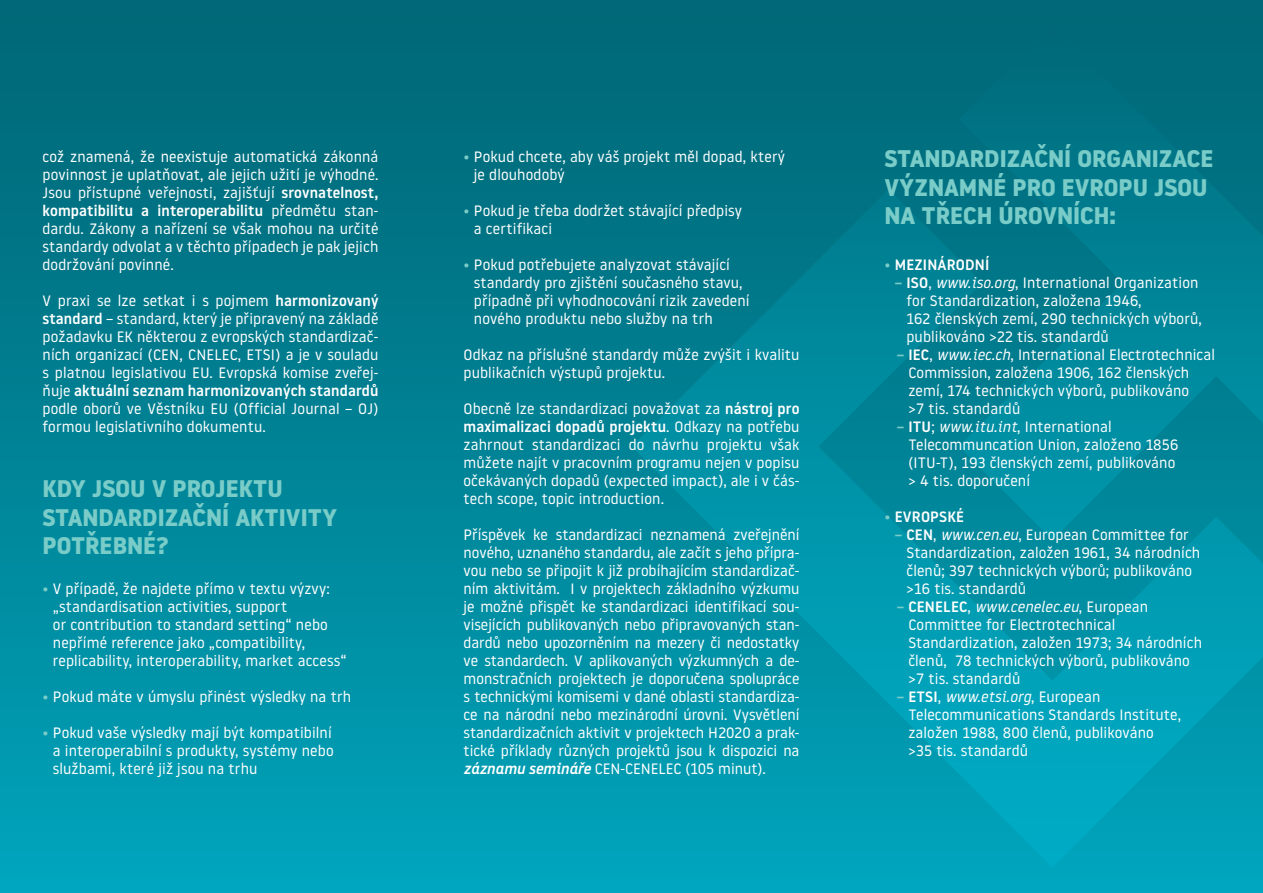
<style>
.page{position:relative;width:1263px;height:893px;background:#fff}
.page>*{position:absolute;margin:0;border:0;box-sizing:border-box;transform-origin:0 0}
.t1{font:700 24px/28.8px "Noway";color:#7accc8}
.t2{font:15px/18px "Noway";letter-spacing:.01em;color:#fff}
.t3{font:500 15px "Noway";letter-spacing:.01em;color:#fff}
.s1{font-weight:500}
.s2{font-weight:500;color:#7accc8}
.s3{font-weight:500;font-style:italic}
.s4{color:#7accc8}
.s5{font-style:italic}
</style>
<div class="page">
<div style="left:0;top:0;width:1263px;height:893px;background:linear-gradient(to bottom,#006473,#00a3bb)"></div>
<svg style="left:631px;top:26px;width:632px;height:841px;background:#00889c"></svg>
<p class="t2" style="left:43px;top:147px;width:337px;text-align:justify">což znamená, že neexistuje automatická zákonná povinnost je uplatňovat, ale jejich užití je výhodné.<br>Jsou přístupné veřejnosti, zajišťují <span class="s1">srovnatelnost, kompatibilitu a interoperabilitu</span> předmětu stan&shy;dardu. Zákony a nařízení se však mohou na určité standardy odvolat a v těchto případech je pak jejich dodržování povinné.</p>
<p class="t2" style="left:43px;top:291px;width:337px;text-align:justify">V praxi se lze setkat i s pojmem <span class="s1">harmonizovaný standard</span> – standard, který je připravený na základě požadavku EK některou z evropských standardizač&shy;ních organizací (CEN, CNELEC, ETSI) a je v souladu s platnou legislativou EU. Evropská komise zveřej&shy;ňuje <span class="s1">aktuální seznam harmonizovaných standardů </span>podle oborů ve Věstníku EU (Official Journal – OJ) formou legislativního dokumentu.</p>
<h1 class="t1" style="left:43px;top:474px;width:296px">KDY JSOU V PROJEKTU<br>STANDARDIZAČNÍ AKTIVITY<br>POTŘEBNÉ?</h1>
<p class="t2" style="left:53px;top:579px;width:295px;text-indent:-10px"><span class="s2">•</span> V případě, že najdete přímo v textu výzvy: „standardisation activities, support<br>or contribution to standard setting“ nebo nepřímé reference jako „compatibility, replicability, interoperability, market access“</p>
<p class="t2" style="left:43px;top:687px;width:310px"><span class="s2">•</span> Pokud máte v úmyslu přinést výsledky na trh</p>
<p class="t2" style="left:53px;top:723px;width:282px;text-indent:-10px"><span class="s2">•</span> Pokud vaše výsledky mají být kompatibilní a interoperabilní s produkty, systémy nebo službami, které již jsou na trhu</p>
<p class="t2" style="left:474px;top:147px;width:313px;text-indent:-10px"><span class="s2">•</span> Pokud chcete, aby váš projekt měl dopad, který je dlouhodobý</p>
<p class="t2" style="left:474px;top:201px;width:270px;text-indent:-10px"><span class="s2">•</span> Pokud je třeba dodržet stávající předpisy a certifikaci</p>
<p class="t2" style="left:474px;top:255px;width:277px;text-indent:-10px"><span class="s2">•</span> Pokud potřebujete analyzovat stávající standardy pro zjištění současného stavu, případně při vyhodnocování rizik zavedení nového produktu nebo služby na trh</p>
<p class="t2" style="left:463px;top:345px;width:337px">Odkaz na příslušné standardy může zvýšit i kvalitu publikačních výstupů projektu.</p>
<p class="t2" style="left:463px;top:399px;width:337px;text-align:justify">Obecně lze standardizaci považovat za <span class="s1">nástroj pro maximalizaci dopadů projektu</span>. Odkazy na potřebu zahrnout standardizaci do návrhu projektu však můžete najít v pracovním programu nejen v popisu očekávaných dopadů (expected impact), ale i v čás&shy;tech scope, topic introduction.</p>
<p class="t2" style="left:463px;top:525px;width:337px;text-align:justify">Příspěvek ke standardizaci neznamená zveřejnění nového, uznaného standardu, ale začít s jeho přípra&shy;vou nebo se připojit k již probíhajícím standardizač&shy;ním aktivitám. I v projektech základního výzkumu je možné přispět ke standardizaci identifikací sou&shy;visejících publikovaných nebo připravovaných stan&shy;dardů nebo upozorněním na mezery či nedostatky ve standardech. V aplikovaných výzkumných a de&shy;monstračních projektech je doporučena spolupráce s technickými komisemi v dané oblasti standardiza&shy;ce na národní nebo mezinárodní úrovni. Vysvětlení standardizačních aktivit v projektech H2020 a prak&shy;tické příklady různých projektů jsou k dispozici na <span class="s3">záznamu semináře</span> CEN-CENELEC (105 minut).</p>
<h1 class="t1" style="left:884px;top:144px;width:331px">STANDARDIZAČNÍ ORGANIZACE<br>VÝZNAMNÉ PRO EVROPU JSOU<br>NA TŘECH ÚROVNÍCH:</h1>
<p class="t3" style="left:884px;top:254px;width:106px"><span class="s4">•</span> MEZINÁRODNÍ</p>
<p class="t2" style="left:906px;top:273px;width:297px;text-indent:-12px"><span class="s2">–</span> <span class="s1">ISO</span>, <span class="s5">www.iso.org</span>, International Organization for Standardization, založena 1946,<br>162 členských zemí, 290 technických výborů, publikováno &gt;22 tis. standardů</p>
<p class="t2" style="left:908px;top:345px;width:308px;text-indent:-12px"><span class="s2">–</span> <span class="s1">IEC</span>, <span class="s5">www.iec.ch</span>, International Electrotechnical Commission, založena 1906, 162 členských zemí, 174 technických výborů, publikováno<br>&gt;7 tis. standardů</p>
<p class="t2" style="left:908px;top:417px;width:272px;text-indent:-12px"><span class="s2">–</span> <span class="s1">ITU</span>; <span class="s5">www.itu.int</span>, International Telecommuncation Union, založeno 1856 (ITU-T), 193 členských zemí, publikováno &gt; 4 tis. doporučení</p>
<p class="t3" style="left:884px;top:506px;width:81px"><span class="s4">•</span> EVROPSKÉ</p>
<p class="t2" style="left:906px;top:525px;width:295px;text-indent:-12px"><span class="s2">–</span> <span class="s1">CEN</span>, <span class="s5">www.cen.eu</span>, European Committee for Standardization, založen 1961, 34 národních členů; 397 technických výborů; publikováno &gt;16 tis. standardů</p>
<p class="t2" style="left:908px;top:597px;width:295px;text-indent:-12px"><span class="s2">–</span> <span class="s1">CENELEC</span>, <span class="s5">www.cenelec.eu</span>, European Committee for Electrotechnical Standardization, založen 1973; 34 národních členů, 78 technických výborů, publikováno &gt;7 tis. standardů</p>
<p class="t2" style="left:908px;top:687px;width:274px;text-indent:-12px"><span class="s2">–</span> <span class="s1">ETSI</span>, <span class="s5">www.etsi.org</span>, European Telecommunications Standards Institute, založen 1988, 800 členů, publikováno &gt;35 tis. standardů</p>
</div>
